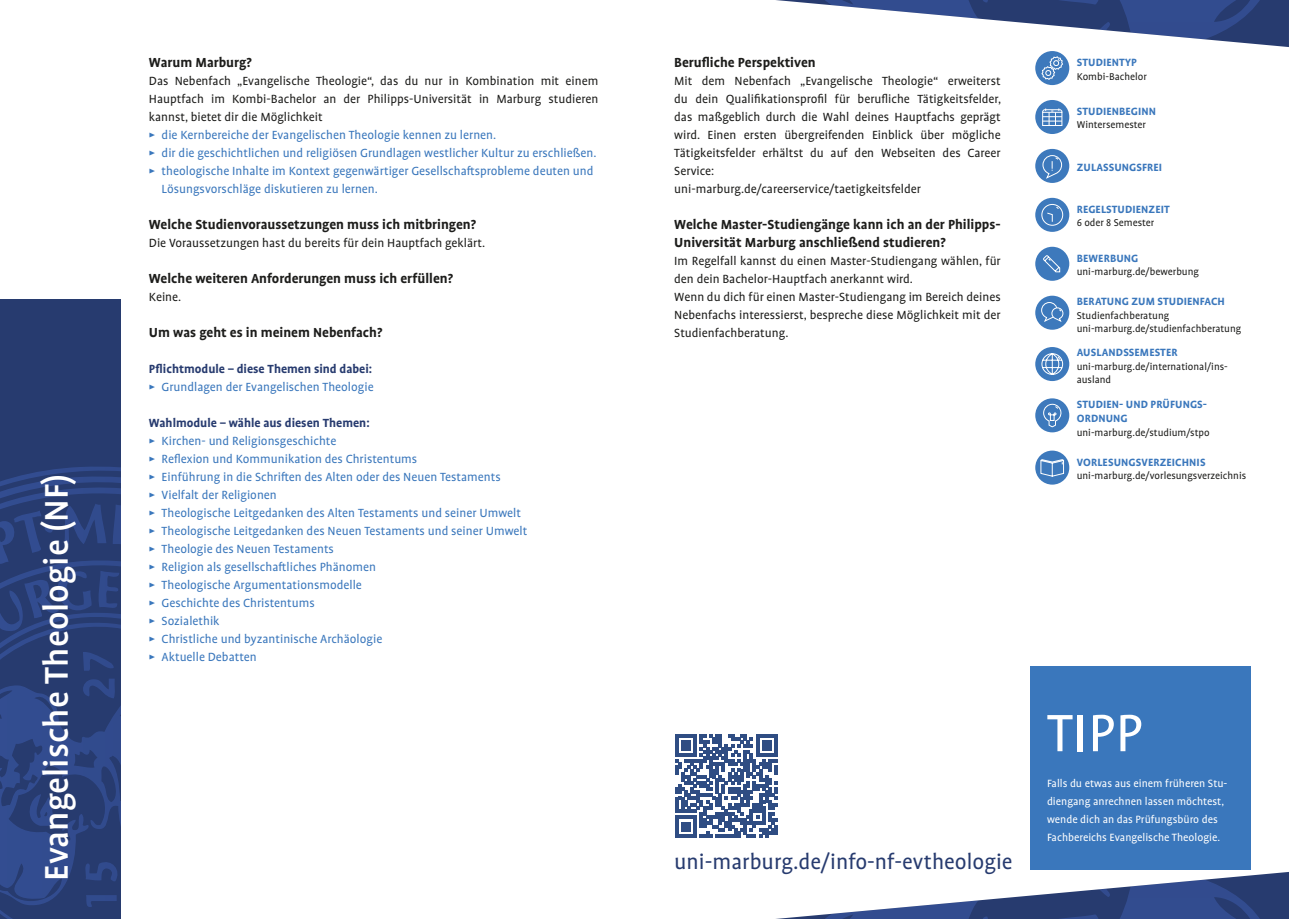
<style>
.page{position:relative;width:1289px;height:919px;background:#fff}
.page>*{position:absolute;margin:0;border:0;box-sizing:border-box;transform-origin:0 0}
.t1{font:60px "Profile Pro";color:#fff}
.t2{font:500 37.5px "Profile Pro";color:#fff}
.t3{font:24px "Profile Pro";color:#273b6f}
.t4{font:700 15px/18px "Profile Pro";color:#1d1d1b}
.t5{font:13.5px/18px "Profile Pro";color:#1d1d1b}
.t6{font:13.5px/18px "Profile Pro";color:#3a77bc}
.t7{font:700 13.5px "Profile Pro";color:#273b6f}
.t8{font:700 12px/14.4px "Profile Pro";letter-spacing:.01em;color:#3a77bc}
.t9{font:12px/18px "Profile Pro";color:#fff}
.t10{font:11.25px/13.5px "Profile Pro";color:#1d1d1b}
</style>
<div class="page">
<div style="left:0;top:300px;width:120px;height:618px;background:#273b6f"></div>
<svg style="left:0;top:472px;width:120px;height:446px"></svg>
<svg style="left:776px;top:0;width:512px;height:47px"></svg>
<svg style="left:787px;top:872px;width:501px;height:46px"></svg>
<div style="left:1035px;top:51px;width:34px;height:34px;background:#3d79bc;border-radius:50%"></div>
<svg style="left:1041px;top:56px;width:22px;height:24px"></svg>
<div style="left:1035px;top:100px;width:34px;height:34px;background:#3d79bc;border-radius:50%"></div>
<div style="left:1042px;top:112px;width:20px;height:14px;background:#fff"></div>
<svg style="left:1042px;top:108px;width:20px;height:17px"></svg>
<div style="left:1035px;top:149px;width:34px;height:34px;background:#3d79bc;border-radius:50%"></div>
<svg style="left:1042px;top:155px;width:20px;height:25px"></svg>
<svg style="left:1035px;top:198px;width:34px;height:34px"></svg>
<svg style="left:1041px;top:204px;width:21px;height:21px"></svg>
<div style="left:1041px;top:204px;width:21px;height:21px;border:1px solid #fff;border-radius:50%"></div>
<svg style="left:1046px;top:206px;width:13px;height:16px"></svg>
<div style="left:1035px;top:247px;width:34px;height:34px;background:#3d79bc;border-radius:50%"></div>
<svg style="left:1043px;top:255px;width:17px;height:18px"></svg>
<div style="left:1035px;top:296px;width:34px;height:34px;background:#3d79bc;border-radius:50%"></div>
<svg style="left:1041px;top:302px;width:22px;height:20px"></svg>
<div style="left:1035px;top:347px;width:34px;height:34px;background:#3d79bc;border-radius:50%"></div>
<svg style="left:1041px;top:353px;width:22px;height:22px"></svg>
<div style="left:1035px;top:398px;width:34px;height:34px;background:#3d79bc;border-radius:50%"></div>
<svg style="left:1043px;top:404px;width:18px;height:23px"></svg>
<div style="left:1035px;top:450px;width:34px;height:34px;background:#3d79bc;border-radius:50%"></div>
<svg style="left:1040px;top:459px;width:24px;height:18px"></svg>
<div style="left:1029px;top:665px;width:221px;height:204px;background:#3a77bc"></div>
<svg style="left:675px;top:734px;width:102px;height:103px"></svg>
<h2 class="t2" style="left:35px;top:880px;width:409px;rotate:-90deg">Evangelische Theologie (NF)</h2>
<p class="t4" style="left:149px;top:53px;width:104px">Warum Marburg?</p>
<p class="t5" style="left:149px;top:72px;width:451px;text-align:justify">Das Nebenfach „Evangelische Theologie“, das du nur in Kombination mit einem Hauptfach im Kombi-Bachelor an der Philipps-Universität in Marburg studieren kannst, bietet dir die Möglichkeit</p>
<p class="t6" style="left:149px;top:126px;width:349px">▶ die Kernbereiche der Evangelischen Theologie kennen zu lernen.</p>
<p class="t6" style="left:149px;top:144px;width:449px">▶ dir die geschichtlichen und religiösen Grundlagen westlicher Kultur zu erschließen.</p>
<p class="t6" style="left:149px;top:162px;width:446px">▶ theologische Inhalte im Kontext gegenwärtiger Gesellschaftsprobleme deuten und</p>
<p class="t6" style="left:162px;top:180px;width:218px">Lösungsvorschläge diskutieren zu lernen.</p>
<p class="t4" style="left:149px;top:215px;width:329px">Welche Studienvoraussetzungen muss ich mitbringen?</p>
<p class="t5" style="left:149px;top:234px;width:338px">Die Voraussetzungen hast du bereits für dein Hauptfach geklärt.</p>
<p class="t4" style="left:149px;top:269px;width:306px">Welche weiteren Anforderungen muss ich erfüllen?</p>
<p class="t5" style="left:149px;top:288px;width:34px">Keine.</p>
<p class="t4" style="left:149px;top:323px;width:235px">Um was geht es in meinem Nebenfach?</p>
<p class="t7" style="left:149px;top:361px;width:225px">Pflichtmodule – diese Themen sind dabei:</p>
<p class="t6" style="left:149px;top:378px;width:226px">▶ Grundlagen der Evangelischen Theologie</p>
<p class="t7" style="left:149px;top:415px;width:222px">Wahlmodule – wähle aus diesen Themen:</p>
<p class="t6" style="left:149px;top:432px;width:380px">▶ Kirchen- und Religionsgeschichte<br>▶ Reflexion und Kommunikation des Christentums<br>▶ Einführung in die Schriften des Alten oder des Neuen Testaments<br>▶ Vielfalt der Religionen<br>▶ Theologische Leitgedanken des Alten Testaments und seiner Umwelt ▶ Theologische Leitgedanken des Neuen Testaments und seiner Umwelt ▶ Theologie des Neuen Testaments<br>▶ Religion als gesellschaftliches Phänomen<br>▶ Theologische Argumentationsmodelle<br>▶ Geschichte des Christentums<br>▶ Sozialethik<br>▶ Christliche und byzantinische Archäologie<br>▶ Aktuelle Debatten</p>
<p class="t4" style="left:674px;top:53px;width:143px">Berufliche Perspektiven</p>
<p class="t5" style="left:674px;top:72px;width:328px">Mit dem Nebenfach „Evangelische Theologie“ erweiterst du dein Qualifikationsprofil für berufliche Tätigkeitsfelder, das maßgeblich durch die Wahl deines Hauptfachs geprägt wird. Einen ersten übergreifenden Einblick über mögliche Tätigkeitsfelder erhältst du auf den Webseiten des Career Service:<br>uni-marburg.de/careerservice/taetigkeitsfelder</p>
<p class="t4" style="left:674px;top:215px;width:328px">Welche Master-Studiengänge kann ich an der Philipps-<br>Universität Marburg anschließend studieren?</p>
<p class="t5" style="left:674px;top:252px;width:328px">Im Regelfall kannst du einen Master-Studiengang wählen, für den dein Bachelor-Hauptfach anerkannt wird.<br>Wenn du dich für einen Master-Studiengang im Bereich deines Nebenfachs interessierst, bespreche diese Möglichkeit mit der Studienfachberatung.</p>
<p class="t8" style="left:1076px;top:55px;width:62px">STUDIENTYP</p>
<p class="t10" style="left:1076px;top:70px;width:72px">Kombi-Bachelor</p>
<p class="t8" style="left:1076px;top:104px;width:81px">STUDIENBEGINN</p>
<p class="t10" style="left:1076px;top:119px;width:71px">Wintersemester</p>
<p class="t8" style="left:1076px;top:160px;width:87px">ZULASSUNGSFREI</p>
<p class="t8" style="left:1076px;top:202px;width:94px">REGELSTUDIENZEIT</p>
<p class="t10" style="left:1076px;top:216px;width:79px">6 oder 8 Semester</p>
<p class="t8" style="left:1076px;top:251px;width:63px">BEWERBUNG</p>
<p class="t10" style="left:1076px;top:265px;width:124px">uni-marburg.de/bewerbung</p>
<p class="t8" style="left:1076px;top:294px;width:150px">BERATUNG ZUM STUDIENFACH</p>
<p class="t10" style="left:1076px;top:309px;width:166px">Studienfachberatung uni-marburg.de/studienfachberatung</p>
<p class="t8" style="left:1076px;top:346px;width:102px">AUSLANDSSEMESTER</p>
<p class="t10" style="left:1076px;top:360px;width:153px">uni-marburg.de/international/ins&shy;ausland</p>
<p class="t8" style="left:1076px;top:397px;width:132px">STUDIEN- UND PRÜFUNGS-<br>ORDNUNG</p>
<p class="t10" style="left:1076px;top:426px;width:134px">uni-marburg.de/studium/stpo</p>
<p class="t8" style="left:1076px;top:455px;width:130px">VORLESUNGSVERZEICHNIS</p>
<p class="t10" style="left:1076px;top:469px;width:171px">uni-marburg.de/vorlesungsverzeichnis</p>
<h3 class="t3" style="left:674px;top:848px;width:340px">uni-marburg.de/info-nf-evtheologie</h3>
<h1 class="t1" style="left:1046px;top:699px;width:97px">TIPP</h1>
<p class="t9" style="left:1046px;top:775px;width:182px">Falls du etwas aus einem früheren Stu&shy;diengang anrechnen lassen möchtest, wende dich an das Prüfungsbüro des Fachbereichs Evangelische Theologie.</p>
</div>
